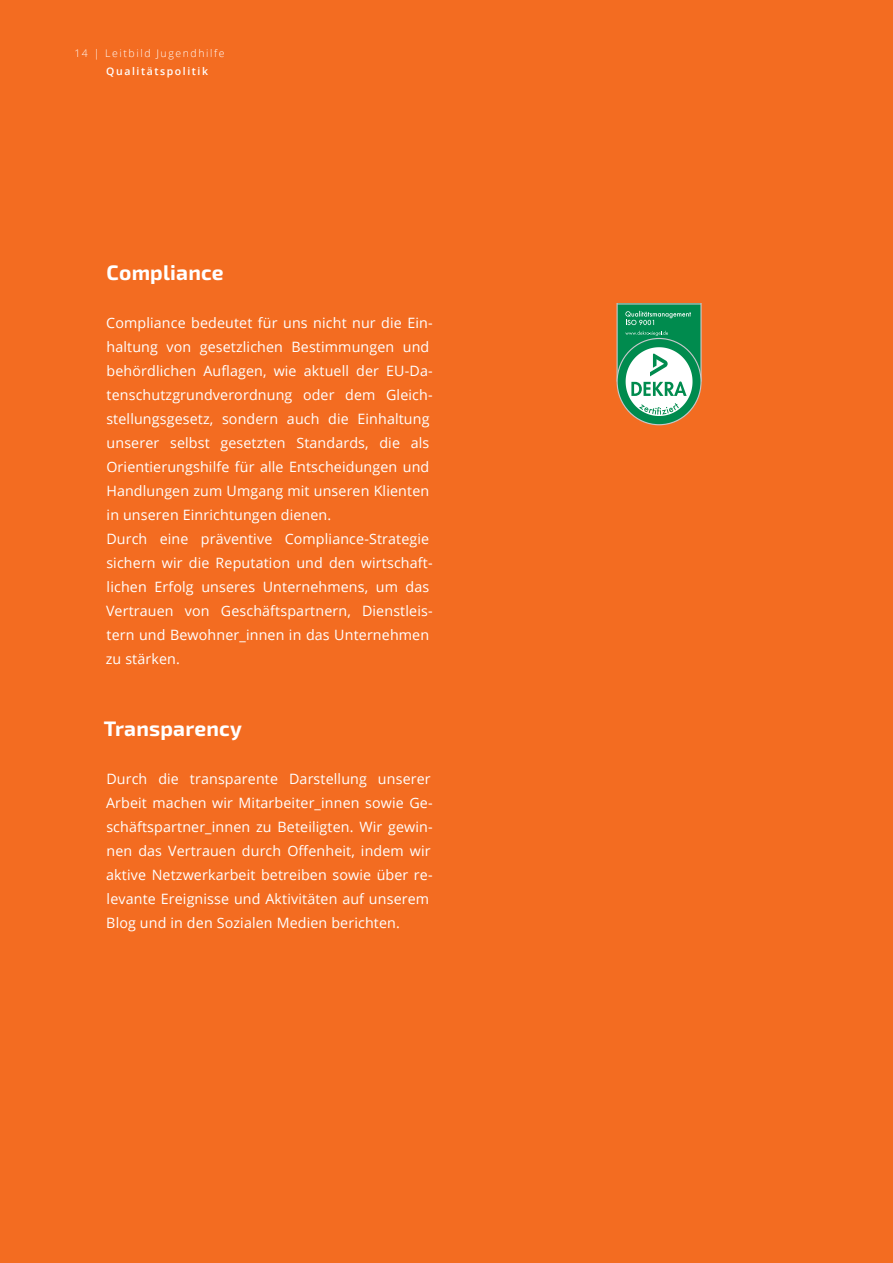
<style>
.page{position:relative;width:893px;height:1263px;background:#f36c21}
.page>*{position:absolute;margin:0;border:0;box-sizing:border-box;transform-origin:0 0}
.t1{font:700 21px "Exo 2";letter-spacing:.01em;color:#fff}
.t2{font:14.25px/24px "Open Sans";letter-spacing:.01em;color:#fff}
.t3{font:300 10.5px "Open Sans";letter-spacing:.15em;color:#fff}
.t4{font:600 10.5px "Open Sans";letter-spacing:.15em;color:#fff}
</style>
<div class="page">
<svg style="left:617px;top:338px;width:84px;height:87px"></svg>
<svg style="left:617px;top:303px;width:85px;height:113px"></svg>
<p class="t3" style="left:74px;top:49px;width:152px">14 | Leitbild Jugendhilfe</p>
<p class="t4" style="left:106px;top:67px;width:103px">Qualitätspolitik</p>
<h1 class="t1" style="left:107px;top:261px;width:118px">Compliance</h1>
<p class="t2" style="left:106px;top:310px;width:328px">Compliance bedeutet für uns nicht nur die Ein&shy;haltung von gesetzlichen Bestimmungen und behördlichen Auflagen, wie aktuell der EU-Da&shy;tenschutzgrundverordnung oder dem Gleich&shy;stellungsgesetz, sondern auch die Einhaltung unserer selbst gesetzten Standards, die als Orientierungshilfe für alle Entscheidungen und Handlungen zum Umgang mit unseren Klienten in unseren Einrichtungen dienen.<br>Durch eine präventive Compliance-Strategie sichern wir die Reputation und den wirtschaft&shy;lichen Erfolg unseres Unternehmens, um das Vertrauen von Geschäftspartnern, Dienstleis&shy;tern und Bewohner_innen in das Unternehmen zu stärken.</p>
<h1 class="t1" style="left:104px;top:717px;width:139px">Transparency</h1>
<p class="t2" style="left:106px;top:766px;width:328px">Durch die transparente Darstellung unserer Arbeit machen wir Mitarbeiter_innen sowie Ge&shy;schäftspartner_innen zu Beteiligten. Wir gewin&shy;nen das Vertrauen durch Offenheit, indem wir aktive Netzwerkarbeit betreiben sowie über re&shy;levante Ereignisse und Aktivitäten auf unserem Blog und in den Sozialen Medien berichten.</p>
</div>
